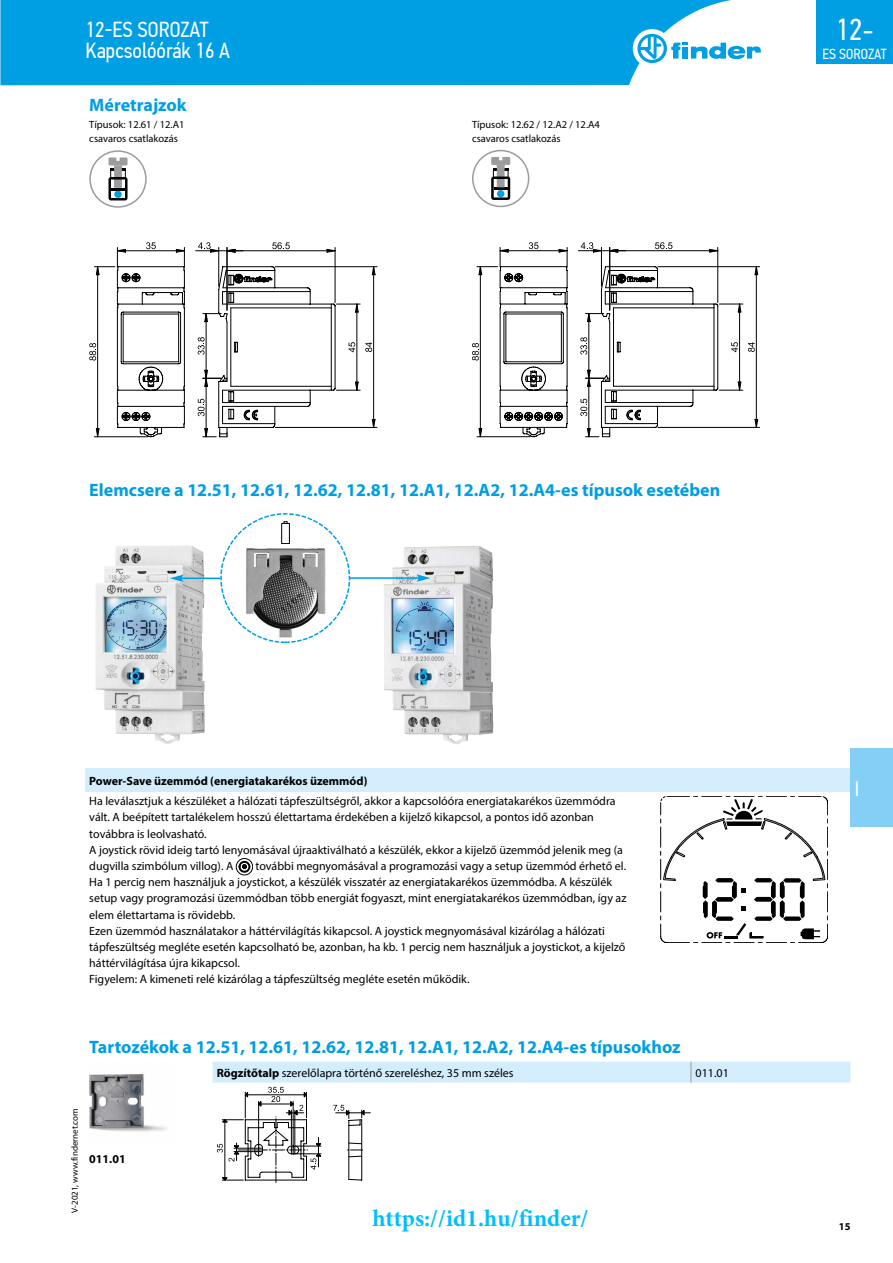
<style>
.page{position:relative;width:893px;height:1263px;background:#fff}
.page>*{position:absolute;margin:0;border:0;box-sizing:border-box;transform-origin:0 0}
.t1{font:30.3px "PF Din Text Cond Pro";color:#fff}
.t2{font:700 24px "Minion Pro";color:#00bfff}
.t3{font:21.75px/21px "PF Din Text Cond Pro";color:#fff}
.t4{font:21px "PF Din Text Cond Pro";color:#fff}
.t5{font:700 18px "Myriad Pro";color:#009ee3}
.t6{font:14.55px "PF Din Text Cond Pro";color:#fff}
.t7{font:12px/16.2px "Myriad Pro";color:#000}
.t8{font:700 12px "Myriad Pro";color:#000}
.t9{font:10.5px/14.2px "Myriad Pro";color:#000}
.t10{font:700 10.5px "Myriad Pro";color:#000}
.t11{font:9px "Myriad Pro";color:#000}
.s1{font-weight:700}
</style>
<div class="page">
<div style="left:89px;top:150px;width:58px;height:58px;border:2px solid #9c9c9c;border-radius:50%"></div>
<svg style="left:108px;top:157px;width:20px;height:43px"></svg>
<hr style="left:184px;top:308px;width:1px;height:78px;background:#000">
<hr style="left:118px;top:427px;width:66px;height:1px;background:#000">
<hr style="left:118px;top:406px;width:66px;height:1px;background:#000">
<hr style="left:118px;top:287px;width:66px;height:1px;background:#000">
<hr style="left:118px;top:266px;width:66px;height:1px;background:#000">
<svg style="left:183px;top:386px;width:2px;height:42px"></svg>
<hr style="left:118px;top:304px;width:66px;height:1px;background:#000">
<hr style="left:143px;top:292px;width:39px;height:1px;background:#000">
<hr style="left:117px;top:250px;width:67px;height:1px;background:#000">
<hr style="left:275px;top:266px;width:102px;height:1px;background:#000">
<hr style="left:275px;top:427px;width:102px;height:1px;background:#000">
<svg style="left:198px;top:266px;width:177px;height:171px"></svg>
<hr style="left:373px;top:267px;width:1px;height:160px;background:#000">
<hr style="left:335px;top:247px;width:1px;height:56px;background:#000">
<svg style="left:272px;top:242px;width:18px;height:7px"></svg>
<svg style="left:327px;top:249px;width:8px;height:3px"></svg>
<hr style="left:227px;top:250px;width:108px;height:1px;background:#000">
<hr style="left:227px;top:247px;width:1px;height:63px;background:#000">
<hr style="left:218px;top:247px;width:1px;height:39px;background:#000">
<svg style="left:227px;top:249px;width:8px;height:3px"></svg>
<svg style="left:198px;top:242px;width:21px;height:10px"></svg>
<hr style="left:196px;top:250px;width:47px;height:1px;background:#000">
<hr style="left:123px;top:363px;width:56px;height:1px;background:#000">
<hr style="left:123px;top:312px;width:56px;height:1px;background:#000">
<svg style="left:171px;top:247px;width:14px;height:67px"></svg>
<hr style="left:180px;top:314px;width:1px;height:48px;background:#000">
<hr style="left:123px;top:314px;width:56px;height:1px;background:#000">
<hr style="left:123px;top:362px;width:56px;height:1px;background:#000">
<hr style="left:178px;top:314px;width:1px;height:48px;background:#000">
<hr style="left:151px;top:390px;width:33px;height:1px;background:#000">
<svg style="left:89px;top:242px;width:74px;height:195px"></svg>
<div style="left:472px;top:150px;width:57px;height:57px;border:2px solid #9c9c9c;border-radius:50%"></div>
<svg style="left:491px;top:157px;width:19px;height:43px"></svg>
<hr style="left:658px;top:266px;width:102px;height:1px;background:#000">
<hr style="left:658px;top:427px;width:102px;height:1px;background:#000">
<svg style="left:580px;top:265px;width:178px;height:172px"></svg>
<hr style="left:756px;top:267px;width:1px;height:160px;background:#000">
<hr style="left:717px;top:247px;width:1px;height:56px;background:#000">
<svg style="left:655px;top:242px;width:17px;height:7px"></svg>
<svg style="left:710px;top:249px;width:8px;height:3px"></svg>
<hr style="left:610px;top:250px;width:108px;height:1px;background:#000">
<hr style="left:609px;top:247px;width:1px;height:63px;background:#000">
<hr style="left:601px;top:247px;width:1px;height:39px;background:#000">
<svg style="left:609px;top:249px;width:9px;height:3px"></svg>
<svg style="left:581px;top:242px;width:21px;height:10px"></svg>
<hr style="left:578px;top:250px;width:48px;height:1px;background:#000">
<svg style="left:472px;top:242px;width:96px;height:195px"></svg>
<img style="left:95px;top:545px;width:110px;height:199px">
<img style="left:384px;top:546px;width:109px;height:198px">
<hr style="left:181px;top:577px;width:39px;height:2px;background:#009ee3">
<svg style="left:170px;top:574px;width:14px;height:8px"></svg>
<hr style="left:349px;top:577px;width:70px;height:2px;background:#009ee3">
<svg style="left:417px;top:574px;width:13px;height:8px"></svg>
<svg style="left:219px;top:513px;width:132px;height:130px"></svg>
<div style="left:282px;top:523px;width:7px;height:20px;background:#fff"></div>
<div style="left:281px;top:523px;width:9px;height:21px;border:1px solid #000"></div>
<div style="left:85px;top:768px;width:765px;height:24px;background:#d3edfc"></div>
<svg style="left:236px;top:858px;width:17px;height:17px"></svg>
<svg style="left:660px;top:796px;width:168px;height:147px"></svg>
<img style="left:89px;top:1074px;width:77px;height:58px">
<svg style="left:213px;top:1062px;width:637px;height:120px"></svg>
<div style="left:850px;top:748px;width:43px;height:79px;background:#83cff5"></div>
<div style="left:0;top:0;width:731px;height:85px;background:#009ee3"></div>
<div style="left:633px;top:29px;width:38px;height:39px;background:#fff;border-radius:50%"></div>
<svg style="left:637px;top:34px;width:124px;height:29px"></svg>
<div style="left:816px;top:0;width:77px;height:64px;background:#009ee3"></div>
<h3 class="t3" style="left:85px;top:19px;width:146px">12-ES SOROZAT<br>Kapcsolóórák 16 A</h3>
<h3 class="t5" style="left:89px;top:93px;width:99px">Méretrajzok</h3>
<p class="t9" style="left:89px;top:117px;width:97px">Típusok: 12.61 / 12.A1 csavaros csatlakozás</p>
<p class="t9" style="left:472px;top:117px;width:130px">Típusok: 12.62 / 12.A2 / 12.A4 csavaros csatlakozás</p>
<h1 class="t1" style="left:836px;top:11px;width:39px">12-</h1>
<p class="t6" style="left:823px;top:46px;width:66px">ES SOROZAT</p>
<h3 class="t5" style="left:89px;top:478px;width:632px">Elemcsere a 12.51, 12.61, 12.62, 12.81, 12.A1, 12.A2, 12.A4-es típusok esetében</h3>
<p class="t8" style="left:89px;top:773px;width:280px">Power-Save üzemmód (energiatakarékos üzemmód)</p>
<p class="t7" style="left:89px;top:793px;width:535px">Ha leválasztjuk a készüléket a hálózati tápfeszültségről, akkor a kapcsolóóra energiatakarékos üzemmódra vált. A beépített tartalékelem hosszú élettartama érdekében a kijelző kikapcsol, a pontos idő azonban továbbra is leolvasható.<br>A joystick rövid ideig tartó lenyomásával újraaktiválható a készülék, ekkor a kijelző üzemmód jelenik meg (a dugvilla szimbólum villog). A</p>
<p class="t7" style="left:89px;top:858px;width:539px;text-indent:166px">további megnyomásával a programozási vagy a setup üzemmód érhető el.<br>Ha 1 percig nem használjuk a joystickot, a készülék visszatér az energiatakarékos üzemmódba. A készülék setup vagy programozási üzemmódban több energiát fogyaszt, mint energiatakarékos üzemmódban, így az elem élettartama is rövidebb.<br>Ezen üzemmód használatakor a háttérvilágítás kikapcsol. A joystick megnyomásával kizárólag a hálózati tápfeszültség megléte esetén kapcsolható be, azonban, ha kb. 1 percig nem használjuk a joystickot, a kijelző háttérvilágítása újra kikapcsol.<br>Figyelem: A kimeneti relé kizárólag a tápfeszültség megléte esetén működik.</p>
<h3 class="t5" style="left:89px;top:1035px;width:593px">Tartozékok a 12.51, 12.61, 12.62, 12.81, 12.A1, 12.A2, 12.A4-es típusokhoz</h3>
<p class="t7" style="left:217px;top:1064px;width:298px"><span class="s1">Rögzítőtalp</span> szerelőlapra történő szereléshez, 35 mm széles</p>
<p class="t7" style="left:696px;top:1064px;width:35px">011.01</p>
<p class="t11" style="left:69px;top:1213px;width:106px;rotate:-90deg">V-2021, www.findernet.com</p>
<p class="t8" style="left:89px;top:1151px;width:38px">011.01</p>
<h2 class="t2" style="left:372px;top:1201px;width:218px">https://id1.hu/finder/</h2>
<h3 class="t4" style="left:855px;top:776px;width:6px">I</h3>
<p class="t10" style="left:839px;top:1219px;width:13px">15</p>
</div>
